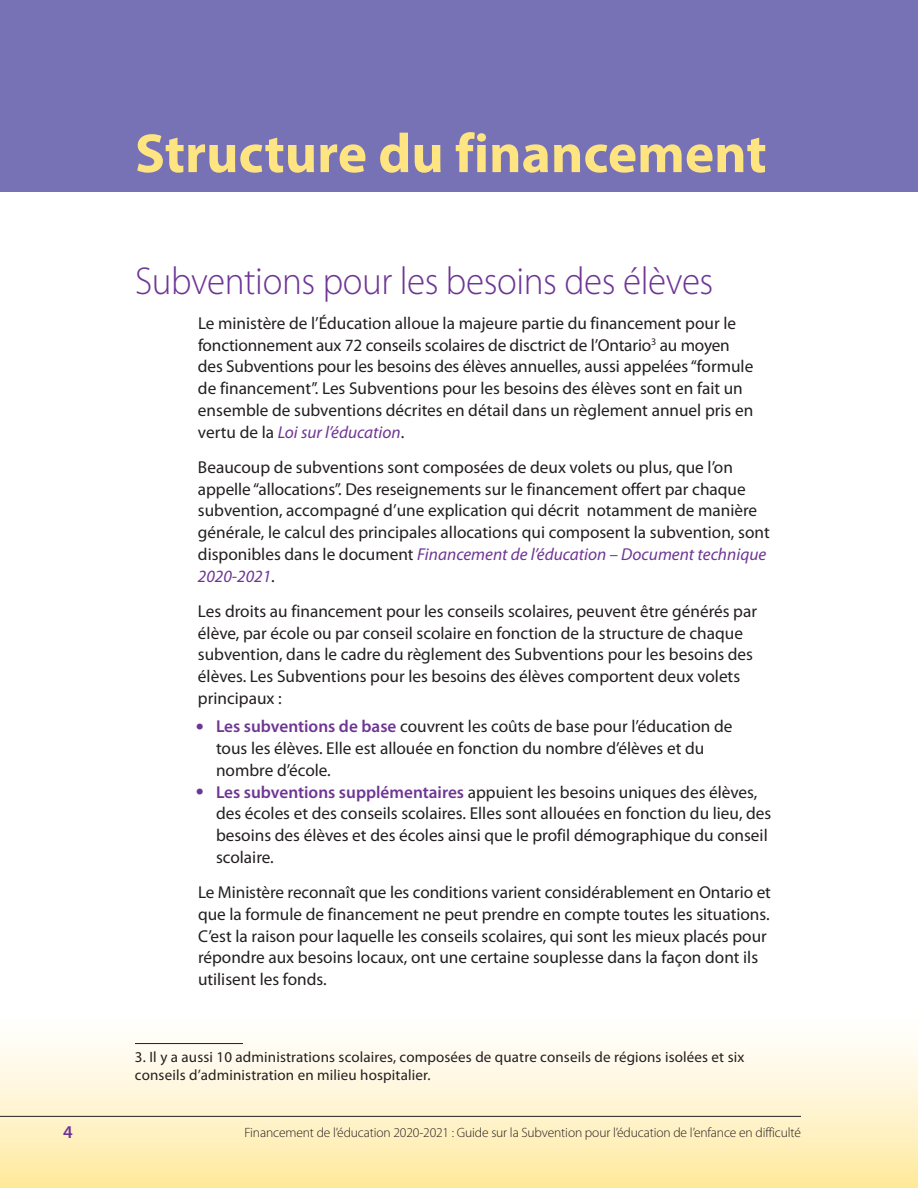
<style>
.page{position:relative;width:918px;height:1188px;background:#fff}
.page>*{position:absolute;margin:0;border:0;box-sizing:border-box;transform-origin:0 0}
.t1{font:700 55.5px "Myriad Pro";color:#ffe581}
.t2{font:300 39px "Myriad Pro";letter-spacing:-.01em;color:#6e3694;scale:.95 1}
.t3{font:600 18px "Myriad Pro";color:#6e3694}
.t4{font:17.25px/21.8px "Myriad Pro";color:#231f20}
.t5{font:15px/18px "Myriad Pro";letter-spacing:.01em;color:#231f20}
.t6{font:300 13.5px "Myriad Pro";letter-spacing:-.01em;color:#231f20}
.s1{font-style:italic;color:#6e3694}
.s2{font-size:28.5px;color:#6e3694}
.s3{font-weight:600;color:#6e3694}
</style>
<div class="page">
<div style="left:0;top:958px;width:918px;height:230px;background:linear-gradient(to bottom,#fff,#ffeba8)"></div>
<div style="left:0;top:0;width:918px;height:192px;background:#7672b5"></div>
<hr style="left:0;top:1116px;width:801px;height:1px;background:#231f20">
<hr style="left:135px;top:1043px;width:108px;height:1px;background:#231f20">
<h1 class="t1" style="left:135px;top:122px;width:633px">Structure du financement</h1>
<h2 class="t2" style="left:135px;top:259px;width:610px">Subventions pour les besoins des élèves</h2>
<p class="t4" style="left:198px;top:313px;width:557px">Le ministère de l’Éducation alloue la majeure partie du financement pour le fonctionnement aux 72 conseils scolaires de disctrict de l’Ontario<sup>3</sup> au moyen des Subventions pour les besoins des élèves annuelles, aussi appelées “formule de financement”. Les Subventions pour les besoins des élèves sont en fait un ensemble de subventions décrites en détail dans un règlement annuel pris en vertu de la <span class="s1">Loi sur l’éducation</span>.</p>
<p class="t4" style="left:198px;top:457px;width:573px">Beaucoup de subventions sont composées de deux volets ou plus, que l’on appelle “allocations”. Des reseignements sur le financement offert par chaque subvention, accompagné d’une explication qui décrit notamment de manière générale, le calcul des principales allocations qui composent la subvention, sont disponibles dans le document <span class="s1">Financement de l’éducation – Document technique 2020-2021</span>.</p>
<p class="t4" style="left:198px;top:601px;width:561px">Les droits au financement pour les conseils scolaires, peuvent être générés par élève, par école ou par conseil scolaire en fonction de la structure de chaque subvention, dans le cadre du règlement des Subventions pour les besoins des élèves. Les Subventions pour les besoins des élèves comportent deux volets principaux :</p>
<p class="t4" style="left:216px;top:716px;width:518px;text-indent:-20px"><span class="s2">•</span> <span class="s3">Les subventions de base</span> couvrent les coûts de base pour l’éducation de tous les élèves. Elle est allouée en fonction du nombre d’élèves et du nombre d’école.</p>
<p class="t4" style="left:216px;top:781px;width:557px;text-indent:-20px"><span class="s2">•</span> <span class="s3">Les subventions supplémentaires</span> appuient les besoins uniques des élèves, des écoles et des conseils scolaires. Elles sont allouées en fonction du lieu, des besoins des élèves et des écoles ainsi que le profil démographique du conseil scolaire.</p>
<p class="t4" style="left:198px;top:882px;width:574px">Le Ministère reconnaît que les conditions varient considérablement en Ontario et que la formule de financement ne peut prendre en compte toutes les situations.<br>C’est la raison pour laquelle les conseils scolaires, qui sont les mieux placés pour répondre aux besoins locaux, ont une certaine souplesse dans la façon dont ils utilisent les fonds.</p>
<p class="t5" style="left:135px;top:1048px;width:611px">3. Il y a aussi 10 administrations scolaires, composées de quatre conseils de régions isolées et six conseils d’administration en milieu hospitalier.</p>
<p class="t3" style="left:63px;top:1122px;width:11px">4</p>
<p class="t6" style="left:245px;top:1125px;width:558px">Financement de l’éducation 2020-2021 : Guide sur la Subvention pour l’éducation de l’enfance en difficulté</p>
</div>
